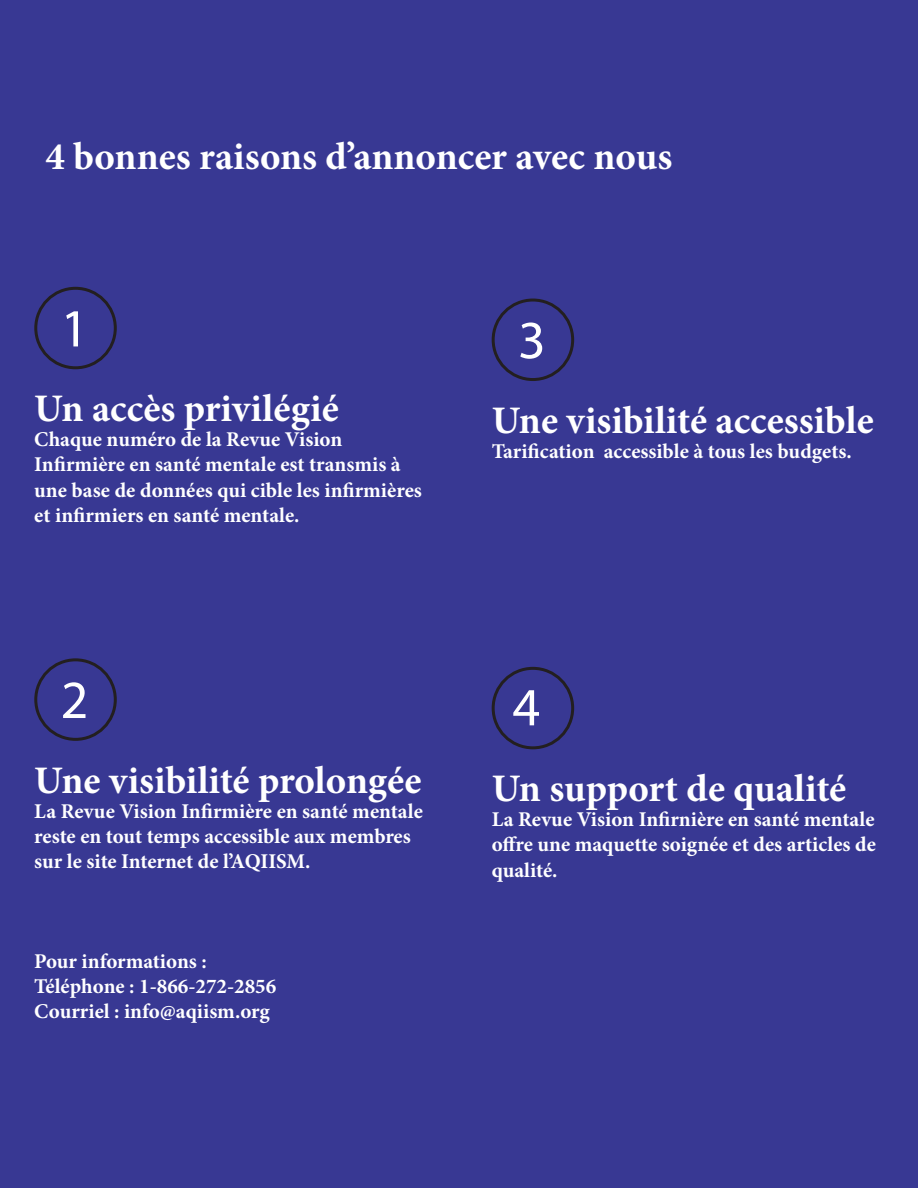
<style>
.page{position:relative;width:918px;height:1188px;background:#383893}
.page>*{position:absolute;margin:0;border:0;box-sizing:border-box;transform-origin:0 0}
.t1{font:54px "Myriad Pro";color:#fff}
.t2{font:700 39px "Minion Pro";color:#fff}
.t3{font:700 21px/25.2px "Minion Pro";color:#fff}
</style>
<div class="page">
<div style="left:34px;top:287px;width:83px;height:82px;border:3px solid #231f20;border-radius:50%"></div>
<div style="left:34px;top:658px;width:83px;height:83px;border:3px solid #231f20;border-radius:50%"></div>
<div style="left:492px;top:299px;width:82px;height:82px;border:3px solid #231f20;border-radius:50%"></div>
<div style="left:492px;top:667px;width:82px;height:82px;border:3px solid #231f20;border-radius:50%"></div>
<p class="t2" style="left:45px;top:129px;width:628px">4 bonnes raisons d’annoncer avec nous</p>
<p class="t1" style="left:61px;top:295px;width:29px">1</p>
<p class="t2" style="left:34px;top:381px;width:306px">Un accès privilégié</p>
<p class="t3" style="left:34px;top:427px;width:389px">Chaque numéro de la Revue Vision Infirmière en santé mentale est transmis à une base de données qui cible les infirmières et infirmiers en santé mentale.</p>
<p class="t1" style="left:61px;top:667px;width:29px">2</p>
<p class="t2" style="left:34px;top:753px;width:389px">Une visibilité prolongée</p>
<p class="t3" style="left:34px;top:798px;width:390px">La Revue Vision Infirmière en santé mentale reste en tout temps accessible aux membres sur le site Internet de l’AQIISM.</p>
<p class="t3" style="left:34px;top:948px;width:174px">Pour informations :</p>
<p class="t3" style="left:34px;top:973px;width:243px">Téléphone : 1-866-272-2856</p>
<p class="t3" style="left:34px;top:999px;width:237px">Courriel : info@aqiism.org</p>
<p class="t1" style="left:518px;top:307px;width:29px">3</p>
<p class="t2" style="left:492px;top:393px;width:384px">Une visibilité accessible</p>
<p class="t3" style="left:492px;top:438px;width:362px">Tarification accessible à tous les budgets.</p>
<p class="t1" style="left:513px;top:674px;width:29px">4</p>
<p class="t2" style="left:492px;top:761px;width:356px">Un support de qualité</p>
<p class="t3" style="left:492px;top:807px;width:386px;text-align:justify">La Revue Vision Infirnière en santé mentale offre une maquette soignée et des articles de qualité.</p>
</div>
